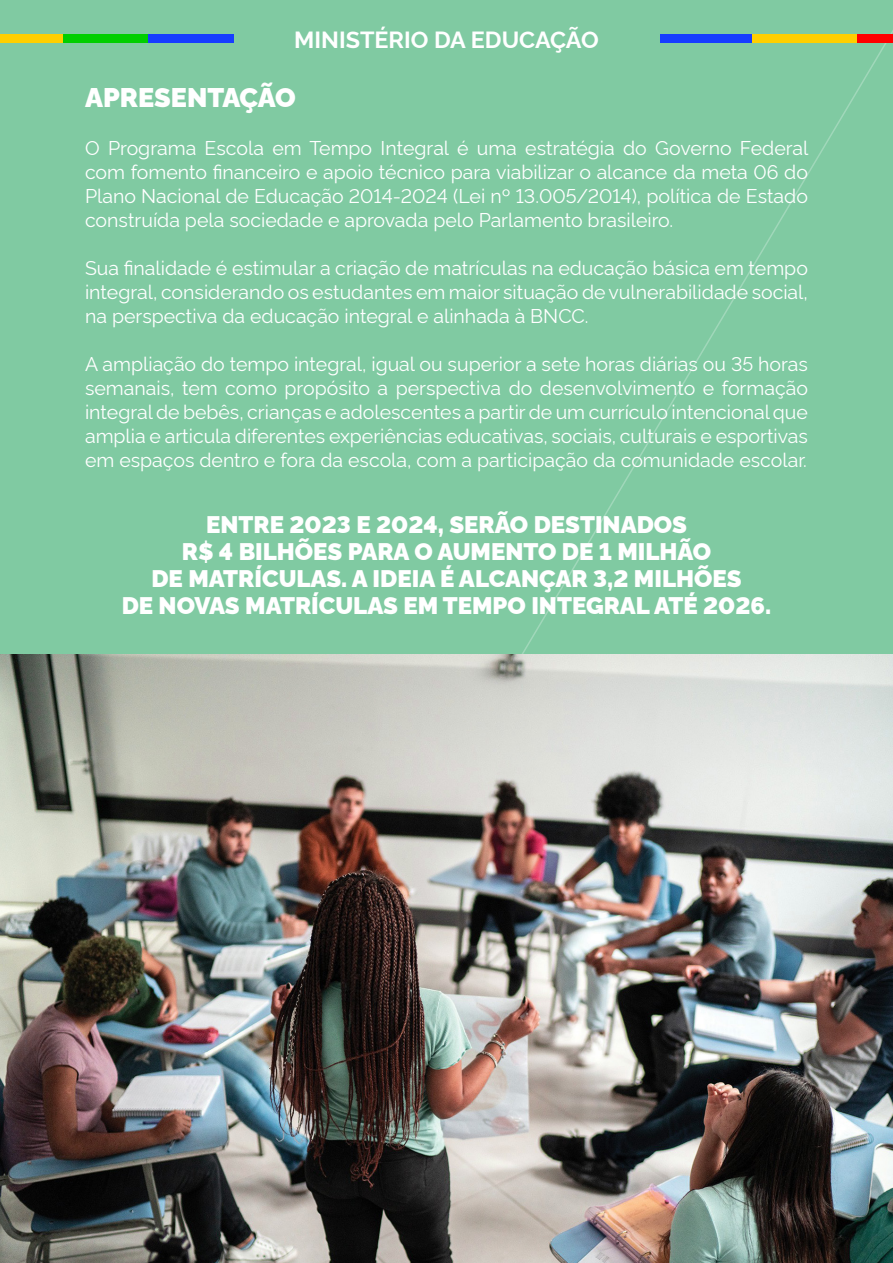
<style>
.page{position:relative;width:893px;height:1263px;background:#80caa2}
.page>*{position:absolute;margin:0;border:0;box-sizing:border-box;transform-origin:0 0}
.t1{font:900 27px "Rawline";color:#fff}
.t2{font:900 24px/27px "Rawline";color:#fff;text-align:center}
.t3{font:700 23.4px "Rawline";color:#fff}
.t4{font:19.5px/24px "Rawline";color:#fff;text-align:justify}
</style>
<div class="page">
<div style="left:0;top:34px;width:64px;height:9px;background:#ffcf00"></div>
<div style="left:856px;top:34px;width:37px;height:9px;background:#f00"></div>
<div style="left:752px;top:34px;width:104px;height:9px;background:#ffcf00"></div>
<div style="left:64px;top:34px;width:85px;height:9px;background:#00cf00"></div>
<div style="left:149px;top:34px;width:85px;height:9px;background:#173dff"></div>
<div style="left:660px;top:34px;width:92px;height:9px;background:#173dff"></div>
<img style="left:0;top:655px;width:893px;height:608px">
<p class="t3" style="left:294px;top:21px;width:306px">MINISTÉRIO DA EDUCAÇÃO</p>
<p class="t1" style="left:85px;top:76px;width:212px">APRESENTAÇÃO</p>
<p class="t4" style="left:85px;top:134px;width:725px">O Programa Escola em Tempo Integral é uma estratégia do Governo Federal com fomento financeiro e apoio técnico para viabilizar o alcance da meta 06 do Plano Nacional de Educação 2014-2024 (Lei nº 13.005/2014), política de Estado construída pela sociedade e aprovada pelo Parlamento brasileiro.</p>
<p class="t4" style="left:85px;top:254px;width:724px">Sua finalidade é estimular a criação de matrículas na educação básica em tempo integral, considerando os estudantes em maior situação de vulnerabilidade social, na perspectiva da educação integral e alinhada à BNCC.</p>
<p class="t4" style="left:85px;top:350px;width:724px">A ampliação do tempo integral, igual ou superior a sete horas diárias ou 35 horas semanais, tem como propósito a perspectiva do desenvolvimento e formação integral de bebês, crianças e adolescentes a partir de um currículo intencional que amplia e articula diferentes experiências educativas, sociais, culturais e esportivas em espaços dentro e fora da escola, com a participação da comunidade escolar.</p>
<p class="t2" style="left:122px;top:508px;width:651px">ENTRE 2023 E 2024, SERÃO DESTINADOS<br>R$ 4 BILHÕES PARA O AUMENTO DE 1 MILHÃO<br>DE MATRÍCULAS. A IDEIA É ALCANÇAR 3,2 MILHÕES<br>DE NOVAS MATRÍCULAS EM TEMPO INTEGRAL ATÉ 2026.</p>
</div>
